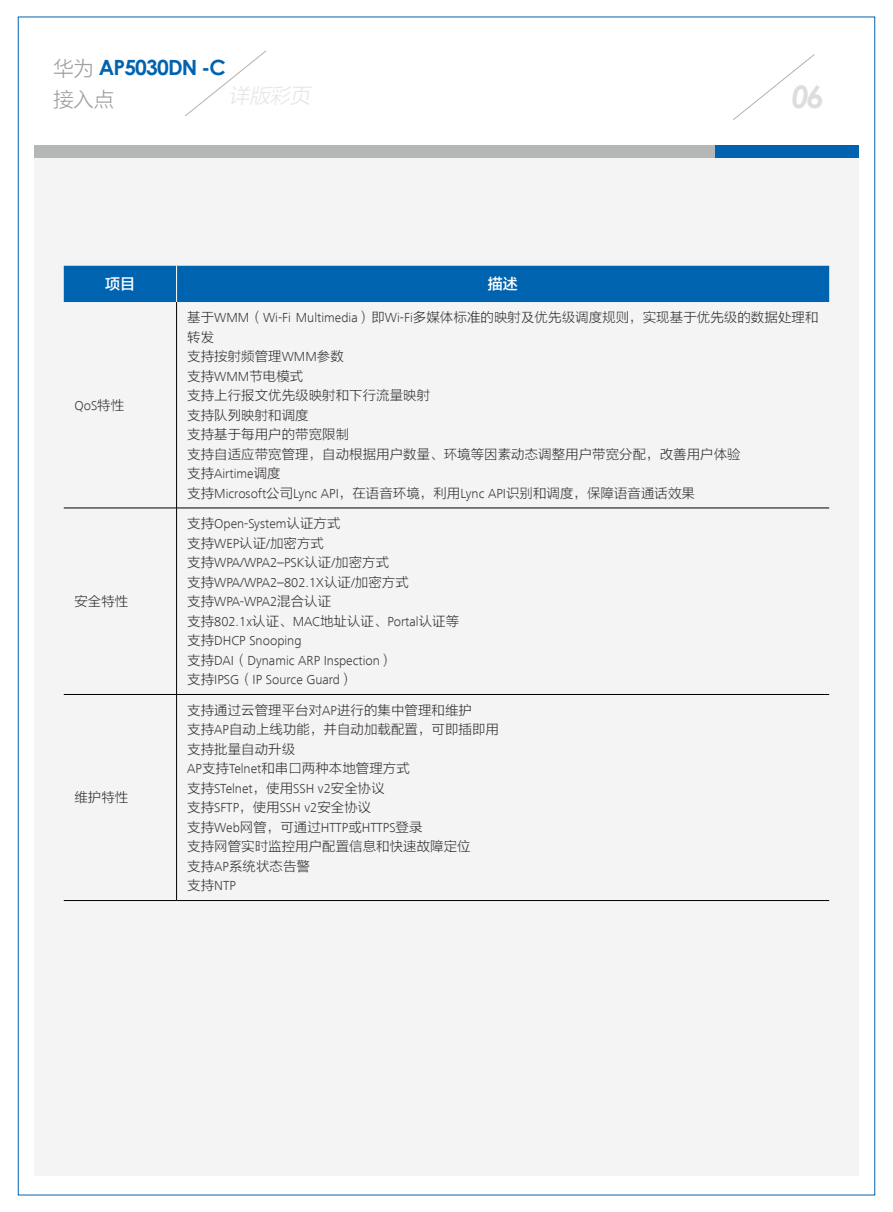
<style>
.page{position:relative;width:893px;height:1212px;background:#fff}
.page>*{position:absolute;margin:0;border:0;box-sizing:border-box;transform-origin:0 0}
.t1{font:italic 700 31.2px "Century Gothic";color:#dcdddd}
.t2{font:700 21px "Century Gothic";letter-spacing:-.04em;color:#0063b0}
.t3{font:italic 21px "FZLTXHK";color:#e6e6e6}
.t4{font:21px "FZLTXHK";color:#9fa0a0}
.t5{font:15px "FZLTZHK GBK1 0";color:#fff}
.t6{font:13.5px/19.5px "FZLTXHK";color:#3e3a39}
.t7{font:300 13.5px/19.5px "Frutiger Next LT";color:#3e3a39}
.s1{font-family:"FZLTXHK";font-weight:400;color:#9fa0a0}
.s2{font-family:"FZLTXHK";font-weight:400}
.s3{font-family:"Frutiger Next LT";font-weight:300}
</style>
<div class="page">
<div style="left:34px;top:151px;width:825px;height:1025px;background:#f4f4f4"></div>
<svg style="left:185px;top:50px;width:81px;height:67px"></svg>
<div style="left:714px;top:145px;width:145px;height:12px;background:#0063b0"></div>
<div style="left:34px;top:145px;width:680px;height:12px;background:#b5b6b6"></div>
<svg style="left:733px;top:54px;width:82px;height:66px"></svg>
<div style="left:64px;top:266px;width:765px;height:36px;background:#0063b0"></div>
<hr style="left:176px;top:302px;width:1px;height:206px;background:#000">
<hr style="left:64px;top:508px;width:113px;height:1px;background:#000">
<hr style="left:177px;top:508px;width:652px;height:1px;background:#000">
<hr style="left:176px;top:508px;width:1px;height:186px;background:#000">
<hr style="left:64px;top:694px;width:113px;height:1px;background:#000">
<hr style="left:177px;top:694px;width:652px;height:1px;background:#000">
<hr style="left:176px;top:694px;width:1px;height:206px;background:#000">
<hr style="left:64px;top:900px;width:113px;height:1px;background:#000">
<hr style="left:177px;top:900px;width:652px;height:1px;background:#000">
<hr style="left:176px;top:266px;width:1px;height:36px;background:#fff">
<h2 class="t2" style="left:53px;top:52px;width:174px"><span class="s1">华为</span> AP5030DN -C</h2>
<h2 class="t4" style="left:53px;top:88px;width:63px">接入点</h2>
<h2 class="t3" style="left:229px;top:84px;width:87px">详版彩页</h2>
<h1 class="t1" style="left:791px;top:73px;width:34px">06</h1>
<p class="t5" style="left:105px;top:276px;width:31px">项目</p>
<p class="t5" style="left:488px;top:276px;width:31px">描述</p>
<p class="t7" style="left:74px;top:396px;width:51px">QoS<span class="s2">特性</span></p>
<p class="t6" style="left:74px;top:592px;width:55px">安全特性</p>
<p class="t6" style="left:74px;top:788px;width:55px">维护特性</p>
<p class="t6" style="left:187px;top:308px;width:633px">基于<span class="s3">WMM</span>（<span class="s3">Wi-Fi Multimedia</span>）即<span class="s3">Wi-Fi</span>多媒体标准的映射及优先级调度规则，实现基于优先级的数据处理和转发<br>支持按射频管理<span class="s3">WMM</span>参数<br>支持<span class="s3">WMM</span>节电模式<br>支持上行报文优先级映射和下行流量映射<br>支持队列映射和调度<br>支持基于每用户的带宽限制<br>支持自适应带宽管理，自动根据用户数量、环境等因素动态调整用户带宽分配，改善用户体验</p>
<p class="t7" style="left:187px;top:464px;width:95px"><span class="s2">支持</span>Airtime<span class="s2">调度</span></p>
<p class="t6" style="left:187px;top:483px;width:509px">支持<span class="s3">Microsoft</span>公司<span class="s3">Lync API</span>，在语音环境，利用<span class="s3">Lync API</span>识别和调度，保障语音通话效果</p>
<p class="t7" style="left:187px;top:514px;width:155px"><span class="s2">支持</span>Open-System<span class="s2">认证方式</span></p>
<p class="t6" style="left:187px;top:533px;width:138px">支持<span class="s3">WEP</span>认证<span class="s3">/</span>加密方式</p>
<p class="t7" style="left:187px;top:553px;width:274px"><span class="s2">支持</span>WPA/WPA2–PSK<span class="s2">认证</span>/<span class="s2">加密方式<br>支持</span>WPA/WPA2–802.1X<span class="s2">认证</span>/<span class="s2">加密方式<br>支持</span>WPA-WPA2<span class="s2">混合认证<br>支持</span>802.1x<span class="s2">认证、</span>MAC<span class="s2">地址认证、</span>Portal<span class="s2">认证等支持</span>DHCP Snooping<br><span class="s2">支持</span>DAI<span class="s2">（</span>Dynamic ARP Inspection<span class="s2">）<br>支持</span>IPSG<span class="s2">（</span>IP Source Guard<span class="s2">）</span></p>
<p class="t6" style="left:187px;top:700px;width:313px">支持通过云管理平台对<span class="s3">AP</span>进行的集中管理和维护<br>支持<span class="s3">AP</span>自动上线功能，并自动加载配置，可即插即用支持批量自动升级<br><span class="s3">AP</span>支持<span class="s3">Telnet</span>和串口两种本地管理方式</p>
<p class="t7" style="left:187px;top:778px;width:199px"><span class="s2">支持</span>STelnet<span class="s2">，使用</span>SSH v2<span class="s2">安全协议</span></p>
<p class="t6" style="left:187px;top:798px;width:186px">支持<span class="s3">SFTP</span>，使用<span class="s3">SSH v2</span>安全协议</p>
<p class="t7" style="left:187px;top:817px;width:237px"><span class="s2">支持</span>Web<span class="s2">网管，可通过</span>HTTP<span class="s2">或</span>HTTPS<span class="s2">登录</span></p>
<p class="t6" style="left:187px;top:837px;width:285px">支持网管实时监控用户配置信息和快速故障定位支持<span class="s3">AP</span>系统状态告警</p>
<p class="t7" style="left:187px;top:876px;width:50px"><span class="s2">支持</span>NTP</p>
</div>
